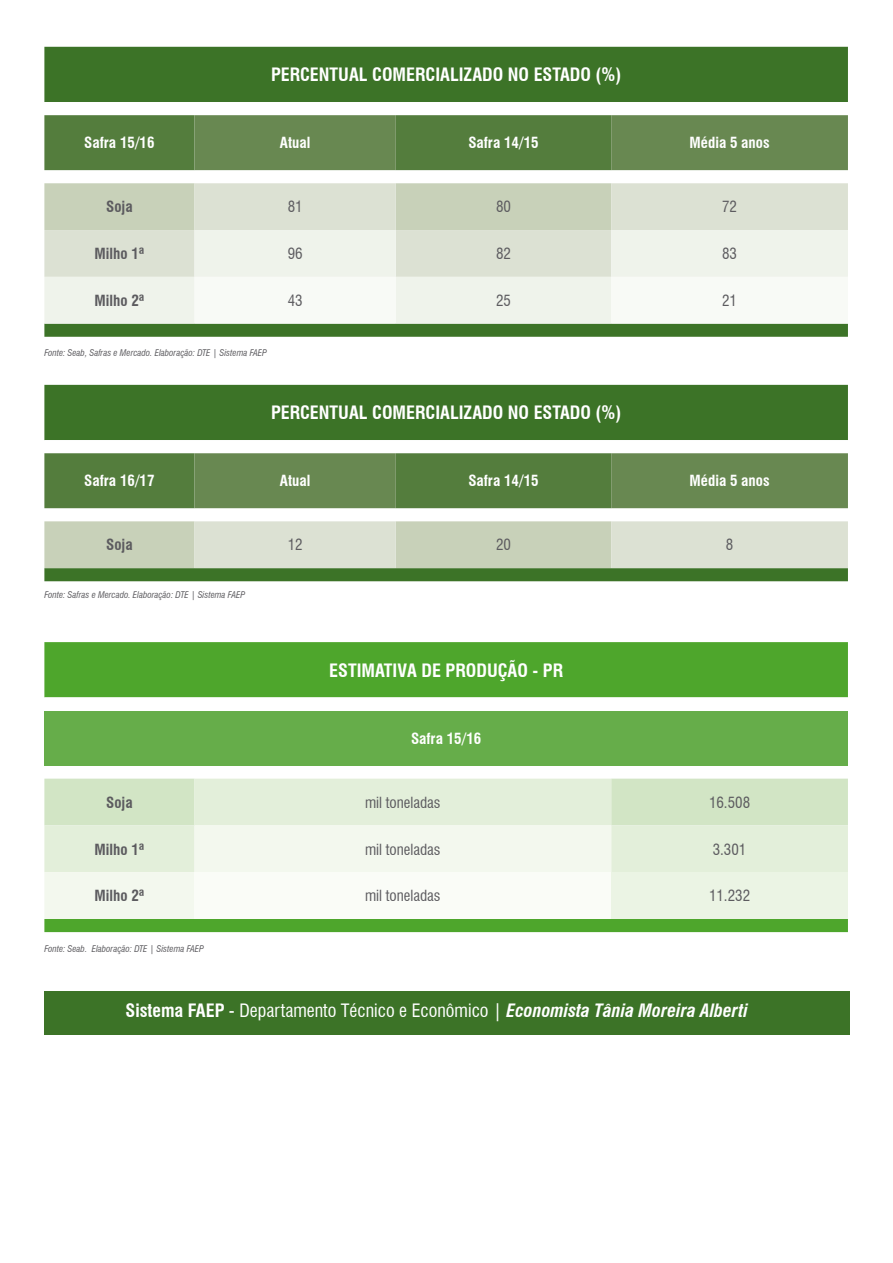
<style>
.page{position:relative;width:893px;height:1263px;background:#fff}
.page>*{position:absolute;margin:0;border:0;box-sizing:border-box;transform-origin:0 0}
.t1{font:700 condensed 18px "Swiss 721 BT";color:#fff}
.t2{font:condensed 18px "Swiss 721 BT";color:#fff}
.t3{font:700 condensed 15px "Swiss 721 BT";color:#fff}
.t4{font:condensed 15px "Swiss 721 BT";color:#5c5b5f}
.t5{font:700 condensed 15px "Swiss 721 BT";color:#5c5b5f}
.t6{font:italic condensed 9px "Swiss 721 BT";color:#5c5b5f}
.s1{font-weight:700}
.s2{font-weight:700;font-style:italic}
</style>
<div class="page">
<div style="left:44px;top:991px;width:805px;height:44px;background:#3c7327"></div>
<div style="left:44px;top:47px;width:804px;height:290px;background:#3c7327"></div>
<svg style="left:44px;top:102px;width:804px;height:81px"></svg>
<svg style="left:44px;top:115px;width:804px;height:55px;background:#5f8348"></svg>
<svg style="left:44px;top:183px;width:804px;height:47px;background:#d3dac7"></svg>
<svg style="left:44px;top:230px;width:804px;height:94px;background:#e7ece1"></svg>
<svg style="left:194px;top:277px;width:654px;height:47px"></svg>
<div style="left:44px;top:642px;width:804px;height:290px;background:#4ea62c"></div>
<svg style="left:44px;top:697px;width:804px;height:82px"></svg>
<div style="left:44px;top:710px;width:804px;height:55px;background:#66ad4a"></div>
<svg style="left:44px;top:779px;width:804px;height:93px;background:#dcebd2"></svg>
<svg style="left:44px;top:825px;width:567px;height:94px;background:#eff6e9"></svg>
<div style="left:194px;top:872px;width:417px;height:47px;background:#fafcf7"></div>
<div style="left:611px;top:872px;width:237px;height:47px;background:#ebf4e4"></div>
<div style="left:44px;top:385px;width:804px;height:196px;background:#3c7327"></div>
<svg style="left:44px;top:440px;width:804px;height:81px"></svg>
<svg style="left:44px;top:453px;width:804px;height:55px;background:#5f8349"></svg>
<svg style="left:44px;top:521px;width:804px;height:47px;background:#d3dac7"></svg>
<h1 class="t1" style="left:271px;top:64px;width:352px">PERCENTUAL COMERCIALIZADO NO ESTADO (%)</h1>
<h2 class="t3" style="left:84px;top:134px;width:72px">Safra 15/16</h2>
<h2 class="t3" style="left:280px;top:134px;width:32px">Atual</h2>
<h2 class="t3" style="left:468px;top:134px;width:72px">Safra 14/15</h2>
<h2 class="t3" style="left:690px;top:134px;width:81px">Média 5 anos</h2>
<h2 class="t5" style="left:106px;top:198px;width:28px">Soja</h2>
<h2 class="t4" style="left:288px;top:198px;width:16px">81</h2>
<h2 class="t4" style="left:496px;top:198px;width:16px">80</h2>
<h2 class="t4" style="left:722px;top:198px;width:16px">72</h2>
<h2 class="t5" style="left:95px;top:245px;width:51px">Milho 1ª</h2>
<h2 class="t4" style="left:288px;top:245px;width:16px">96</h2>
<h2 class="t4" style="left:496px;top:245px;width:16px">82</h2>
<h2 class="t4" style="left:722px;top:245px;width:16px">83</h2>
<h2 class="t5" style="left:95px;top:291px;width:51px">Milho 2ª</h2>
<h2 class="t4" style="left:288px;top:291px;width:16px">43</h2>
<h2 class="t4" style="left:496px;top:291px;width:16px">25</h2>
<h2 class="t4" style="left:722px;top:291px;width:16px">21</h2>
<p class="t6" style="left:44px;top:348px;width:224px">Fonte: Seab, Safras e Mercado. Elaboração: DTE | Sistema FAEP</p>
<h1 class="t1" style="left:271px;top:402px;width:352px">PERCENTUAL COMERCIALIZADO NO ESTADO (%)</h1>
<h2 class="t3" style="left:84px;top:472px;width:72px">Safra 16/17</h2>
<h2 class="t3" style="left:280px;top:472px;width:32px">Atual</h2>
<h2 class="t3" style="left:468px;top:472px;width:72px">Safra 14/15</h2>
<h2 class="t3" style="left:690px;top:472px;width:81px">Média 5 anos</h2>
<h2 class="t5" style="left:106px;top:536px;width:28px">Soja</h2>
<h2 class="t4" style="left:288px;top:536px;width:16px">12</h2>
<h2 class="t4" style="left:496px;top:536px;width:16px">20</h2>
<h2 class="t4" style="left:726px;top:536px;width:9px">8</h2>
<p class="t6" style="left:44px;top:589px;width:202px">Fonte: Safras e Mercado. Elaboração: DTE | Sistema FAEP</p>
<h1 class="t1" style="left:329px;top:659px;width:235px">ESTIMATIVA DE PRODUÇÃO - PR</h1>
<h2 class="t3" style="left:411px;top:729px;width:72px">Safra 15/16</h2>
<h2 class="t5" style="left:106px;top:793px;width:28px">Soja</h2>
<h2 class="t4" style="left:365px;top:793px;width:77px">mil toneladas</h2>
<h2 class="t4" style="left:709px;top:793px;width:43px">16.508</h2>
<h2 class="t5" style="left:95px;top:840px;width:51px">Milho 1ª</h2>
<h2 class="t4" style="left:365px;top:840px;width:77px">mil toneladas</h2>
<h2 class="t4" style="left:713px;top:840px;width:35px">3.301</h2>
<h2 class="t5" style="left:95px;top:887px;width:51px">Milho 2ª</h2>
<h2 class="t4" style="left:365px;top:887px;width:77px">mil toneladas</h2>
<h2 class="t4" style="left:709px;top:887px;width:43px">11.232</h2>
<p class="t6" style="left:44px;top:943px;width:161px">Fonte: Seab. Elaboração: DTE | Sistema FAEP</p>
<h1 class="t2" style="left:126px;top:1000px;width:624px"><span class="s1">Sistema FAEP</span> - Departamento Técnico e Econômico | <span class="s2">Economista Tânia Moreira Alberti</span></h1>
</div>
